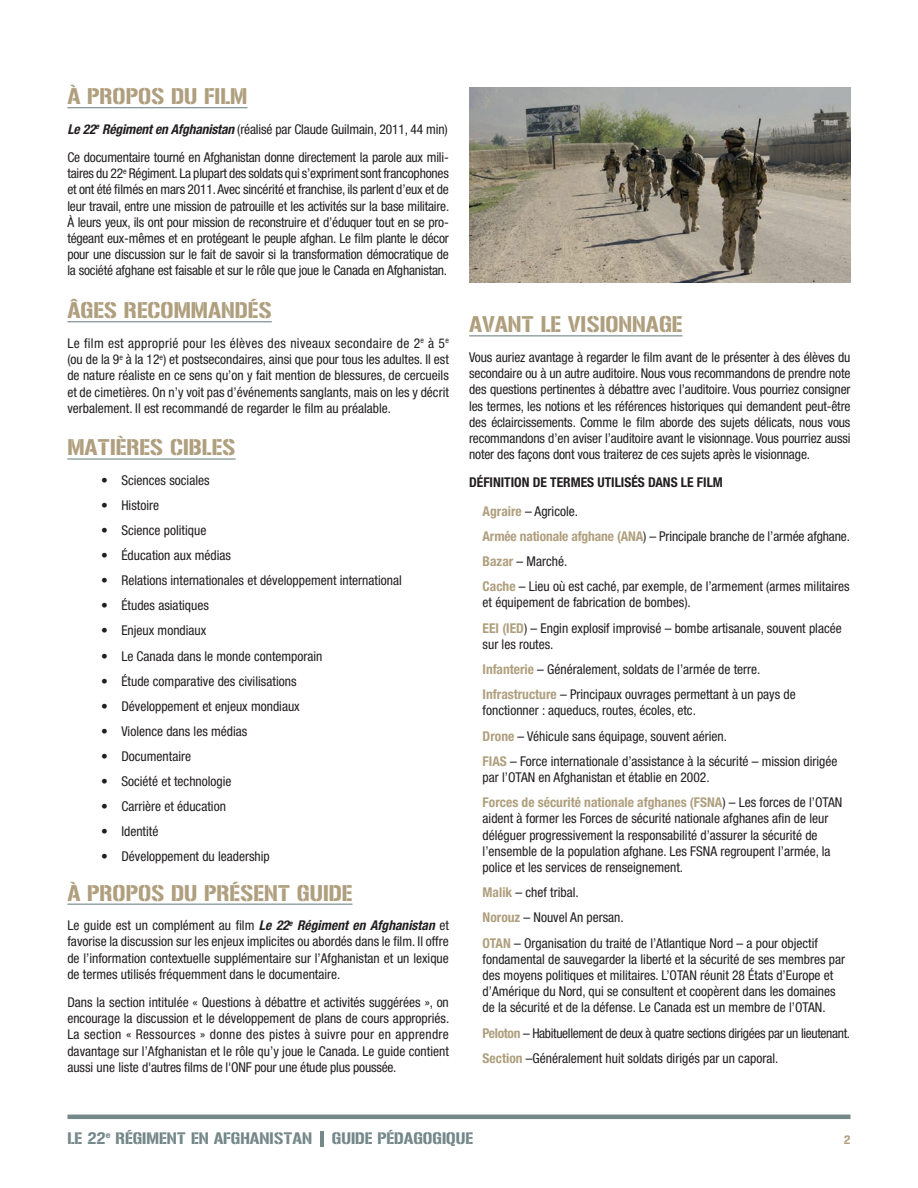
<style>
.page{position:relative;width:918px;height:1188px;background:#fff}
.page>*{position:absolute;margin:0;border:0;box-sizing:border-box;transform-origin:0 0}
.SUB_TITLE{font:22.5px "Gunplay";color:#af9f7e}
.FOOTNOTE{font:16.5px "Gunplay";color:#748789}
.REGULAR_TEXT{font:condensed 13.5px/16.2px "Helvetica Neue";color:#231f20;text-align:justify}
.POINT_FORM_NUMBERS{font:condensed 13.5px/16.2px "Helvetica Neue";color:#231f20}
.POINT_FORM_NUMBERS-2{font:condensed 13.5px "Helvetica Neue";letter-spacing:-.025em;color:#231f20}
.REGULAR_TEXT-2{font:700 condensed 13.5px "Helvetica Neue";color:#231f20}
.FOOTNOTE-2{font:12px "Gunplay";color:#af9f7e}
.s1{font-weight:700;font-style:italic}
.s2{font-weight:700;color:#af9f7e}
</style>
<div class="page">
<hr style="left:320px;top:1132px;width:4px;height:15px;background:#748789">
<hr style="left:68px;top:1115px;width:782px;height:4px;background:#748789">
<hr style="left:67px;top:107px;width:181px;height:1px;background:#748789">
<hr style="left:67px;top:321px;width:205px;height:1px;background:#748789">
<hr style="left:67px;top:458px;width:169px;height:2px;background:#748789">
<hr style="left:67px;top:904px;width:285px;height:1px;background:#748789">
<hr style="left:469px;top:335px;width:214px;height:1px;background:#748789">
<img style="left:469px;top:88px;width:381px;height:194px">
<p class="SUB_TITLE" style="left:67px;top:84px;width:182px">À PROPOS DU FILM</p>
<p class="REGULAR_TEXT" style="left:67px;top:121px;width:382px"><span class="s1">Le 22</span><sup>e</sup> <span class="s1">Régiment en Afghanistan</span> (réalisé par Claude Guilmain, 2011, 44 min)</p>
<p class="REGULAR_TEXT" style="left:67px;top:149px;width:383px">Ce documentaire tourné en Afghanistan donne directement la parole aux mili&shy;taires du 22<sup>e</sup> Régiment. La plupart des soldats qui s’expriment sont francophones et ont été filmés en mars 2011. Avec sincérité et franchise, ils parlent d’eux et de leur travail, entre une mission de patrouille et les activités sur la base militaire.<br>À leurs yeux, ils ont pour mission de reconstruire et d’éduquer tout en se pro&shy;tégeant eux-mêmes et en protégeant le peuple afghan. Le film plante le décor pour une discussion sur le fait de savoir si la transformation démocratique de la société afghane est faisable et sur le rôle que joue le Canada en Afghanistan.</p>
<p class="SUB_TITLE" style="left:67px;top:298px;width:206px">ÂGES RECOMMANDÉS</p>
<p class="REGULAR_TEXT" style="left:67px;top:335px;width:383px">Le film est approprié pour les élèves des niveaux secondaire de 2<sup>e</sup> à 5<sup>e </sup>(ou de la 9<sup>e</sup> à la 12<sup>e</sup>) et postsecondaires, ainsi que pour tous les adultes. Il est de nature réaliste en ce sens qu’on y fait mention de blessures, de cercueils et de cimetières. On n’y voit pas d’événements sanglants, mais on les y décrit verbalement. Il est recommandé de regarder le film au préalable.</p>
<p class="SUB_TITLE" style="left:67px;top:435px;width:170px">MATIÈRES CIBLES</p>
<p class="REGULAR_TEXT" style="left:101px;top:472px;width:110px">• Sciences sociales</p>
<p class="REGULAR_TEXT" style="left:101px;top:497px;width:59px">• Histoire</p>
<p class="REGULAR_TEXT" style="left:101px;top:522px;width:107px">• Science politique</p>
<p class="REGULAR_TEXT" style="left:101px;top:547px;width:131px">• Éducation aux médias</p>
<p class="REGULAR_TEXT" style="left:101px;top:572px;width:302px">• Relations internationales et développement international</p>
<p class="REGULAR_TEXT" style="left:101px;top:597px;width:109px">• Études asiatiques</p>
<p class="REGULAR_TEXT" style="left:101px;top:623px;width:107px">• Enjeux mondiaux</p>
<p class="REGULAR_TEXT" style="left:101px;top:648px;width:223px">• Le Canada dans le monde contemporain</p>
<p class="REGULAR_TEXT" style="left:101px;top:673px;width:197px">• Étude comparative des civilisations</p>
<p class="REGULAR_TEXT" style="left:101px;top:698px;width:200px">• Développement et enjeux mondiaux</p>
<p class="REGULAR_TEXT" style="left:101px;top:723px;width:148px">• Violence dans les médias</p>
<p class="REGULAR_TEXT" style="left:101px;top:748px;width:91px">• Documentaire</p>
<p class="REGULAR_TEXT" style="left:101px;top:773px;width:132px">• Société et technologie</p>
<p class="REGULAR_TEXT" style="left:101px;top:798px;width:126px">• Carrière et éducation</p>
<p class="REGULAR_TEXT" style="left:101px;top:823px;width:59px">• Identité</p>
<p class="REGULAR_TEXT" style="left:101px;top:848px;width:170px">• Développement du leadership</p>
<p class="SUB_TITLE" style="left:67px;top:880px;width:287px">À PROPOS DU PRÉSENT GUIDE</p>
<p class="REGULAR_TEXT" style="left:67px;top:917px;width:383px">Le guide est un complément au film <span class="s1">Le 22</span><sup>e</sup> <span class="s1">Régiment en Afghanistan</span> et favorise la discussion sur les enjeux implicites ou abordés dans le film. Il offre de l’information contextuelle supplémentaire sur l’Afghanistan et un lexique de termes utilisés fréquemment dans le documentaire.</p>
<p class="REGULAR_TEXT" style="left:67px;top:994px;width:383px">Dans la section intitulée « Questions à débattre et activités suggérées », on encourage la discussion et le développement de plans de cours appropriés.<br>La section « Ressources » donne des pistes à suivre pour en apprendre davantage sur l’Afghanistan et le rôle qu’y joue le Canada. Le guide contient aussi une liste d'autres films de l'ONF pour une étude plus poussée.</p>
<p class="SUB_TITLE" style="left:469px;top:312px;width:215px">AVANT LE VISIONNAGE</p>
<p class="REGULAR_TEXT" style="left:469px;top:349px;width:383px">Vous auriez avantage à regarder le film avant de le présenter à des élèves du secondaire ou à un autre auditoire. Nous vous recommandons de prendre note des questions pertinentes à débattre avec l’auditoire. Vous pourriez consigner les termes, les notions et les références historiques qui demandent peut-être des éclaircissements. Comme le film aborde des sujets délicats, nous vous recommandons d’en aviser l’auditoire avant le visionnage. Vous pourriez aussi noter des façons dont vous traiterez de ces sujets après le visionnage.</p>
<p class="REGULAR_TEXT-2" style="left:469px;top:474px;width:255px">DÉFINITION DE TERMES UTILISÉS DANS LE FILM</p>
<p class="POINT_FORM_NUMBERS" style="left:483px;top:503px;width:97px"><span class="s2">Agraire</span> – Agricole.</p>
<p class="POINT_FORM_NUMBERS" style="left:483px;top:528px;width:369px"><span class="s2">Armée nationale afghane (ANA</span>) – Principale branche de l’armée afghane.</p>
<p class="POINT_FORM_NUMBERS" style="left:483px;top:553px;width:86px"><span class="s2">Bazar</span> – Marché.</p>
<p class="POINT_FORM_NUMBERS" style="left:483px;top:578px;width:368px"><span class="s2">Cache</span> – Lieu où est caché, par exemple, de l’armement (armes militaires et équipement de fabrication de bombes).</p>
<p class="POINT_FORM_NUMBERS" style="left:483px;top:620px;width:361px"><span class="s2">EEI (IED</span>) – Engin explosif improvisé – bombe artisanale, souvent placée sur les routes.</p>
<p class="POINT_FORM_NUMBERS" style="left:483px;top:661px;width:279px"><span class="s2">Infanterie</span> – Généralement, soldats de l’armée de terre.</p>
<p class="POINT_FORM_NUMBERS" style="left:483px;top:686px;width:315px"><span class="s2">Infrastructure</span> – Principaux ouvrages permettant à un pays de fonctionner : aqueducs, routes, écoles, etc.</p>
<p class="POINT_FORM_NUMBERS" style="left:483px;top:728px;width:246px"><span class="s2">Drone</span> – Véhicule sans équipage, souvent aérien.</p>
<p class="POINT_FORM_NUMBERS" style="left:483px;top:753px;width:356px"><span class="s2">FIAS</span> – Force internationale d’assistance à la sécurité – mission dirigée par l’OTAN en Afghanistan et établie en 2002.</p>
<p class="POINT_FORM_NUMBERS" style="left:483px;top:794px;width:361px"><span class="s2">Forces de sécurité nationale afghanes (FSNA</span>) – Les forces de l’OTAN aident à former les Forces de sécurité nationale afghanes afin de leur déléguer progressivement la responsabilité d’assurer la sécurité de l’ensemble de la population afghane. Les FSNA regroupent l’armée, la police et les services de renseignement.</p>
<p class="POINT_FORM_NUMBERS" style="left:483px;top:884px;width:98px"><span class="s2">Malik</span> – chef tribal.</p>
<p class="POINT_FORM_NUMBERS" style="left:483px;top:909px;width:143px"><span class="s2">Norouz</span> – Nouvel An persan.</p>
<p class="POINT_FORM_NUMBERS" style="left:483px;top:935px;width:364px"><span class="s2">OTAN</span> – Organisation du traité de l’Atlantique Nord – a pour objectif fondamental de sauvegarder la liberté et la sécurité de ses membres par des moyens politiques et militaires. L’OTAN réunit 28 États d’Europe et d’Amérique du Nord, qui se consultent et coopèrent dans les domaines de la sécurité et de la défense. Le Canada est un membre de l’OTAN.</p>
<p class="POINT_FORM_NUMBERS-2" style="left:483px;top:1025px;width:369px"><span class="s2">Peloton</span> – Habituellement de deux à quatre sections dirigées par un lieutenant.</p>
<p class="POINT_FORM_NUMBERS" style="left:483px;top:1050px;width:297px"><span class="s2">Section</span> –Généralement huit soldats dirigés par un caporal.</p>
<p class="FOOTNOTE" style="left:67px;top:1129px;width:407px">LE 22<sup>e</sup> RÉGIMENT EN AFGHANISTAN GUIDE PÉDAGOGIQUE</p>
<p class="FOOTNOTE-2" style="left:844px;top:1133px;width:8px">2</p>
</div>
